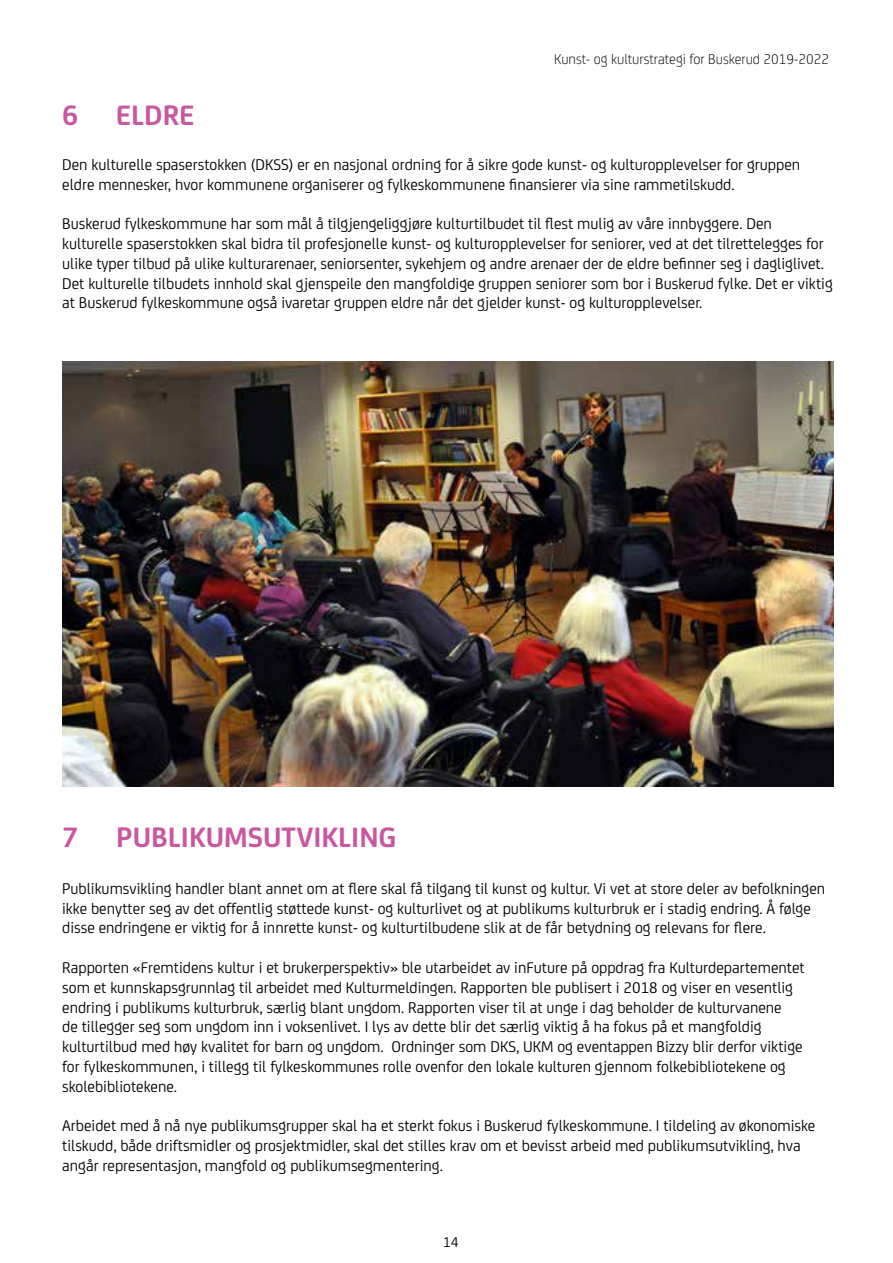
<style>
.page{position:relative;width:893px;height:1263px;background:#fff}
.page>*{position:absolute;margin:0;border:0;box-sizing:border-box;transform-origin:0 0}
.t1{font:700 30px "FS Joey";color:#c857a0}
.t2{font:16.5px/19.8px "FS Joey";color:#000}
.t3{font:300 15px "FS Joey";color:#000}
.t4{font:15px "FS Joey";color:#000}
</style>
<div class="page">
<img style="left:62px;top:361px;width:771px;height:426px">
<h1 class="t1" style="left:62px;top:92px;width:18px">6</h1>
<h1 class="t1" style="left:116px;top:92px;width:80px">ELDRE</h1>
<p class="t3" style="left:554px;top:48px;width:276px">Kunst- og kulturstrategi for Buskerud 2019-2022</p>
<p class="t2" style="left:62px;top:153px;width:740px">Den kulturelle spaserstokken (DKSS) er en nasjonal ordning for å sikre gode kunst- og kulturopplevelser for gruppen eldre mennesker, hvor kommunene organiserer og fylkeskommunene finansierer via sine rammetilskudd.</p>
<p class="t2" style="left:62px;top:213px;width:772px">Buskerud fylkeskommune har som mål å tilgjengeliggjøre kulturtilbudet til flest mulig av våre innbyggere. Den kulturelle spaserstokken skal bidra til profesjonelle kunst- og kulturopplevelser for seniorer, ved at det tilrettelegges for ulike typer tilbud på ulike kulturarenaer, seniorsenter, sykehjem og andre arenaer der de eldre befinner seg i dagliglivet.<br>Det kulturelle tilbudets innhold skal gjenspeile den mangfoldige gruppen seniorer som bor i Buskerud fylke. Det er viktig at Buskerud fylkeskommune også ivaretar gruppen eldre når det gjelder kunst- og kulturopplevelser.</p>
<h1 class="t1" style="left:62px;top:815px;width:18px">7</h1>
<h1 class="t1" style="left:116px;top:815px;width:282px">PUBLIKUMSUTVIKLING</h1>
<p class="t2" style="left:62px;top:877px;width:765px">Publikumsvikling handler blant annet om at flere skal få tilgang til kunst og kultur. Vi vet at store deler av befolkningen ikke benytter seg av det offentlig støttede kunst- og kulturlivet og at publikums kulturbruk er i stadig endring. Å følge disse endringene er viktig for å innrette kunst- og kulturtilbudene slik at de får betydning og relevans for flere.</p>
<p class="t2" style="left:62px;top:956px;width:744px">Rapporten «Fremtidens kultur i et brukerperspektiv» ble utarbeidet av inFuture på oppdrag fra Kulturdepartementet som et kunnskapsgrunnlag til arbeidet med Kulturmeldingen. Rapporten ble publisert i 2018 og viser en vesentlig endring i publikums kulturbruk, særlig blant ungdom. Rapporten viser til at unge i dag beholder de kulturvanene<br>de tillegger seg som ungdom inn i voksenlivet. I lys av dette blir det særlig viktig å ha fokus på et mangfoldig kulturtilbud med høy kvalitet for barn og ungdom. Ordninger som DKS, UKM og eventappen Bizzy blir derfor viktige for fylkeskommunen, i tillegg til fylkeskommunes rolle ovenfor den lokale kulturen gjennom folkebibliotekene og skolebibliotekene.</p>
<p class="t2" style="left:62px;top:1115px;width:755px">Arbeidet med å nå nye publikumsgrupper skal ha et sterkt fokus i Buskerud fylkeskommune. I tildeling av økonomiske tilskudd, både driftsmidler og prosjektmidler, skal det stilles krav om et bevisst arbeid med publikumsutvikling, hva angår representasjon, mangfold og publikumsegmentering.</p>
<p class="t4" style="left:443px;top:1231px;width:17px">14</p>
</div>
